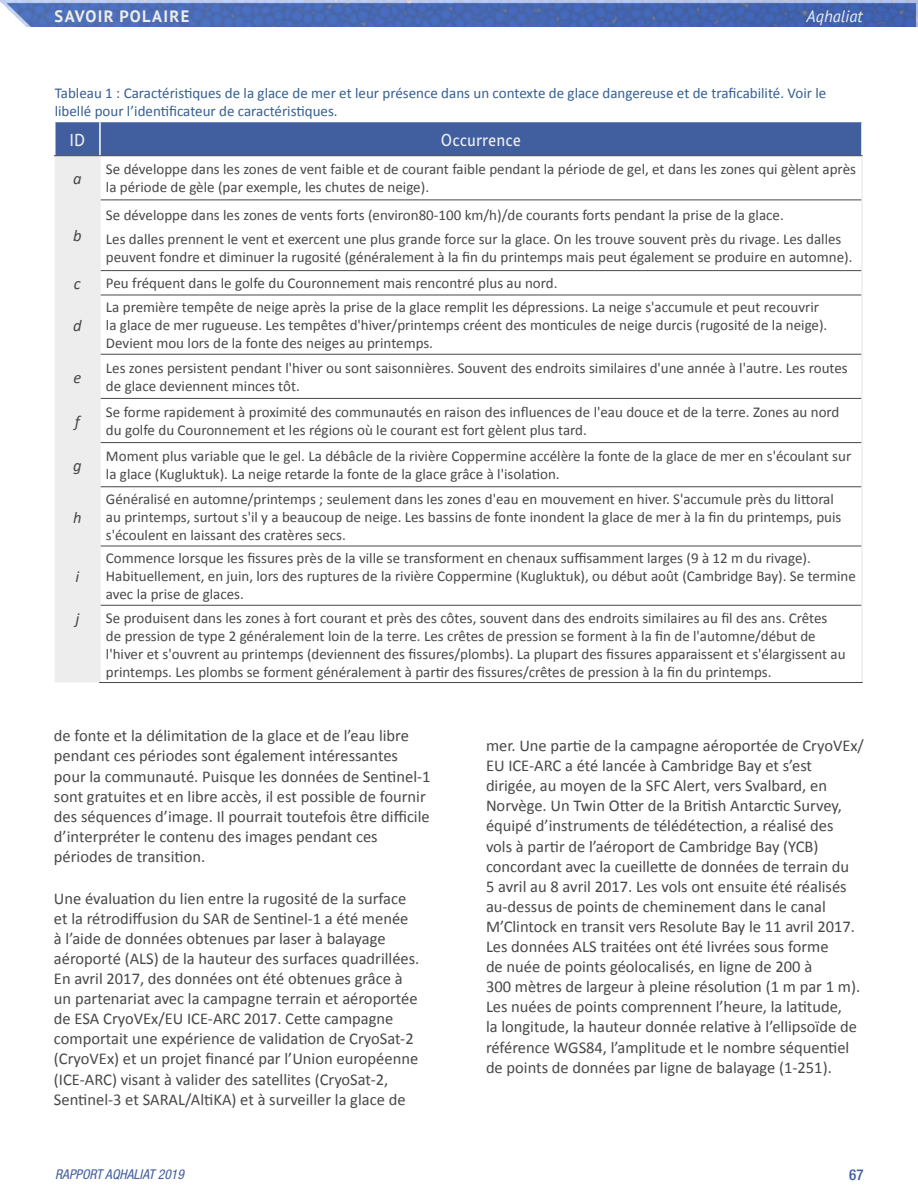
<style>
.page{position:relative;width:918px;height:1188px;background:#fff}
.page>*{position:absolute;margin:0;border:0;box-sizing:border-box;transform-origin:0 0}
.t1{font:18px "Skolar Sans Latn Cn Me";color:#ededed}
.t2{font:16.5px/20.1px "Calibri";color:#4a4747}
.t3{font:700 16.5px "PT Sans";letter-spacing:.08em;color:#ededed}
.t4{font:italic 16.5px "Calibri";color:#4a4747}
.t5{font:italic 16.5px "PT Sans";color:#ededed}
.t6{font:15px/18px "Calibri";color:#4a4747}
.t7{font:15px/18px "Calibri";color:#365f91}
.t8{font:500 condensed 15px "Helvetica Neue LT Std";color:#415f9f}
.t9{font:italic condensed 13.5px "Helvetica Neue LT Std";color:#415f9f}
</style>
<div class="page">
<svg style="left:55px;top:122px;width:806px;height:560px"></svg>
<hr style="left:54px;top:122px;width:2px;height:34px;background:#fff">
<hr style="left:99px;top:122px;width:2px;height:34px;background:#fff">
<hr style="left:54px;top:155px;width:46px;height:1px;background:#4a4747">
<hr style="left:99px;top:156px;width:2px;height:44px;background:#ededed">
<hr style="left:99px;top:200px;width:2px;height:71px;background:#ededed">
<hr style="left:99px;top:271px;width:2px;height:24px;background:#ededed">
<hr style="left:99px;top:295px;width:2px;height:59px;background:#ededed">
<hr style="left:99px;top:354px;width:2px;height:44px;background:#ededed">
<hr style="left:99px;top:398px;width:2px;height:45px;background:#ededed">
<hr style="left:99px;top:443px;width:2px;height:44px;background:#ededed">
<hr style="left:99px;top:487px;width:2px;height:59px;background:#ededed">
<hr style="left:99px;top:546px;width:2px;height:59px;background:#ededed">
<hr style="left:99px;top:605px;width:2px;height:77px;background:#ededed">
<hr style="left:100px;top:155px;width:763px;height:1px;background:#4a4747">
<hr style="left:861px;top:156px;width:2px;height:44px;background:#ededed">
<hr style="left:861px;top:200px;width:2px;height:71px;background:#ededed">
<hr style="left:861px;top:271px;width:2px;height:24px;background:#ededed">
<hr style="left:861px;top:295px;width:2px;height:59px;background:#ededed">
<hr style="left:861px;top:354px;width:2px;height:44px;background:#ededed">
<hr style="left:861px;top:398px;width:2px;height:45px;background:#ededed">
<hr style="left:861px;top:443px;width:2px;height:44px;background:#ededed">
<hr style="left:861px;top:487px;width:2px;height:59px;background:#ededed">
<hr style="left:861px;top:546px;width:2px;height:59px;background:#ededed">
<hr style="left:861px;top:605px;width:2px;height:77px;background:#ededed">
<hr style="left:101px;top:200px;width:760px;height:1px;background:#4a4747">
<hr style="left:101px;top:270px;width:760px;height:1px;background:#4a4747">
<hr style="left:101px;top:295px;width:760px;height:1px;background:#4a4747">
<hr style="left:101px;top:354px;width:760px;height:1px;background:#4a4747">
<hr style="left:101px;top:398px;width:760px;height:1px;background:#4a4747">
<hr style="left:101px;top:442px;width:760px;height:1px;background:#4a4747">
<hr style="left:101px;top:487px;width:760px;height:1px;background:#4a4747">
<hr style="left:101px;top:546px;width:760px;height:1px;background:#4a4747">
<hr style="left:101px;top:605px;width:760px;height:1px;background:#4a4747">
<hr style="left:99px;top:682px;width:764px;height:1px;background:#4a4747">
<img style="left:0;top:0;width:918px;height:27px">
<p class="t3" style="left:55px;top:5px;width:136px">SAVOIR POLAIRE</p>
<p class="t5" style="left:807px;top:6px;width:58px">Aqhaliat</p>
<p class="t7" style="left:55px;top:84px;width:773px">Tableau 1 : Caractéristiques de la glace de mer et leur présence dans un contexte de glace dangereuse et de traficabilité. Voir le libellé pour l’identificateur de caractéristiques.</p>
<p class="t1" style="left:70px;top:126px;width:17px">ID</p>
<p class="t1" style="left:441px;top:126px;width:81px">Occurrence</p>
<p class="t4" style="left:73px;top:167px;width:10px">a</p>
<p class="t6" style="left:106px;top:160px;width:752px">Se développe dans les zones de vent faible et de courant faible pendant la période de gel, et dans les zones qui gèlent après la période de gèle (par exemple, les chutes de neige).</p>
<p class="t4" style="left:73px;top:225px;width:10px">b</p>
<p class="t6" style="left:106px;top:202px;width:737px;line-height:24.8px">Se développe dans les zones de vents forts (environ80-100 km/h)/de courants forts pendant la prise de la glace.<br>Les dalles prennent le vent et exercent une plus grande force sur la glace. On les trouve souvent près du rivage. Les dalles</p>
<p class="t6" style="left:106px;top:248px;width:748px">peuvent fondre et diminuer la rugosité (généralement à la fin du printemps mais peut également se produire en automne).</p>
<p class="t4" style="left:74px;top:272px;width:8px">c</p>
<p class="t6" style="left:106px;top:274px;width:453px">Peu fréquent dans le golfe du Couronnement mais rencontré plus au nord.</p>
<p class="t4" style="left:73px;top:314px;width:10px">d</p>
<p class="t6" style="left:106px;top:298px;width:723px">La première tempête de neige après la prise de la glace remplit les dépressions. La neige s'accumule et peut recouvrir la glace de mer rugueuse. Les tempêtes d'hiver/printemps créent des monticules de neige durcis (rugosité de la neige).<br>Devient mou lors de la fonte des neiges au printemps.</p>
<p class="t4" style="left:73px;top:366px;width:9px">e</p>
<p class="t6" style="left:106px;top:359px;width:743px">Les zones persistent pendant l'hiver ou sont saisonnières. Souvent des endroits similaires d'une année à l'autre. Les routes de glace deviennent minces tôt.</p>
<p class="t4" style="left:75px;top:410px;width:7px">f</p>
<p class="t6" style="left:106px;top:403px;width:735px">Se forme rapidement à proximité des communautés en raison des influences de l'eau douce et de la terre. Zones au nord du golfe du Couronnement et les régions où le courant est fort gèlent plus tard.</p>
<p class="t4" style="left:73px;top:454px;width:10px">g</p>
<p class="t6" style="left:106px;top:447px;width:747px">Moment plus variable que le gel. La débâcle de la rivière Coppermine accélère la fonte de la glace de mer en s'écoulant sur la glace (Kugluktuk). La neige retarde la fonte de la glace grâce à l'isolation.</p>
<p class="t4" style="left:73px;top:506px;width:10px">h</p>
<p class="t4" style="left:75px;top:565px;width:5px">i</p>
<p class="t6" style="left:106px;top:490px;width:737px">Généralisé en automne/printemps ; seulement dans les zones d'eau en mouvement en hiver. S'accumule près du littoral au printemps, surtout s'il y a beaucoup de neige. Les bassins de fonte inondent la glace de mer à la fin du printemps, puis s'écoulent en laissant des cratères secs.</p>
<p class="t6" style="left:106px;top:549px;width:752px">Commence lorsque les fissures près de la ville se transforment en chenaux suffisamment larges (9 à 12 m du rivage).<br>Habituellement, en juin, lors des ruptures de la rivière Coppermine (Kugluktuk), ou début août (Cambridge Bay). Se termine avec la prise de glaces.</p>
<p class="t4" style="left:75px;top:607px;width:5px">j</p>
<p class="t6" style="left:106px;top:609px;width:741px">Se produisent dans les zones à fort courant et près des côtes, souvent dans des endroits similaires au fil des ans. Crêtes de pression de type 2 généralement loin de la terre. Les crêtes de pression se forment à la fin de l'automne/début de l'hiver et s'ouvrent au printemps (deviennent des fissures/plombs). La plupart des fissures apparaissent et s'élargissent au printemps. Les plombs se forment généralement à partir des fissures/crêtes de pression à la fin du printemps.</p>
<p class="t2" style="left:54px;top:726px;width:378px">de fonte et la délimitation de la glace et de l’eau libre pendant ces périodes sont également intéressantes pour la communauté. Puisque les données de Sentinel-1 sont gratuites et en libre accès, il est possible de fournir des séquences d’image. Il pourrait toutefois être difficile d’interpréter le contenu des images pendant ces périodes de transition.</p>
<p class="t2" style="left:54px;top:888px;width:367px">Une évaluation du lien entre la rugosité de la surface et la rétrodiffusion du SAR de Sentinel-1 a été menée à l’aide de données obtenues par laser à balayage aéroporté (ALS) de la hauteur des surfaces quadrillées.<br>En avril 2017, des données ont été obtenues grâce à un partenariat avec la campagne terrain et aéroportée de ESA CryoVEx/EU ICE-ARC 2017. Cette campagne comportait une expérience de validation de CryoSat-2 (CryoVEx) et un projet financé par l’Union européenne (ICE-ARC) visant à valider des satellites (CryoSat-2, Sentinel-3 et SARAL/AltiKA) et à surveiller la glace de</p>
<p class="t2" style="left:486px;top:736px;width:379px">mer. Une partie de la campagne aéroportée de CryoVEx/ EU ICE-ARC a été lancée à Cambridge Bay et s’est dirigée, au moyen de la SFC Alert, vers Svalbard, en Norvège. Un Twin Otter de la British Antarctic Survey, équipé d’instruments de télédétection, a réalisé des<br>vols à partir de l’aéroport de Cambridge Bay (YCB) concordant avec la cueillette de données de terrain du<br>5 avril au 8 avril 2017. Les vols ont ensuite été réalisés au-dessus de points de cheminement dans le canal M’Clintock en transit vers Resolute Bay le 11 avril 2017.<br>Les données ALS traitées ont été livrées sous forme<br>de nuée de points géolocalisés, en ligne de 200 à<br>300 mètres de largeur à pleine résolution (1 m par 1 m).<br>Les nuées de points comprennent l’heure, la latitude,<br>la longitude, la hauteur donnée relative à l’ellipsoïde de référence WGS84, l’amplitude et le nombre séquentiel de points de données par ligne de balayage (1-251).</p>
<p class="t9" style="left:55px;top:1167px;width:130px">RAPPORT AQHALIAT 2019</p>
<p class="t8" style="left:849px;top:1166px;width:16px">67</p>
</div>
